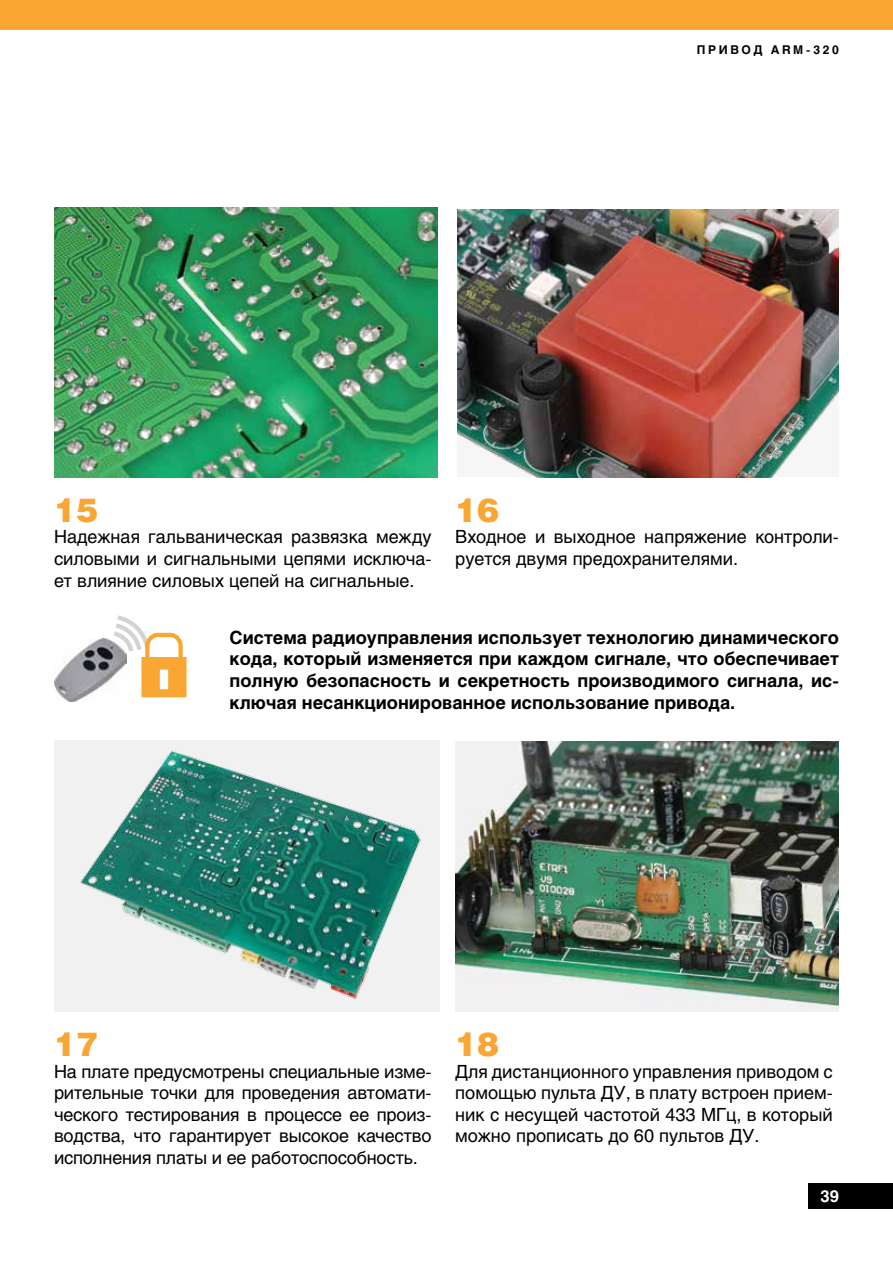
<style>
.page{position:relative;width:893px;height:1263px;background:#fff}
.page>*{position:absolute;margin:0;border:0;box-sizing:border-box;transform-origin:0 0}
.t1{font:900 33px "Helios";color:#faa634}
.t2{font:18px/21.6px "Helios";color:#000;text-align:justify}
.t3{font:700 18px/21.6px "Helios";color:#000;text-align:justify}
.t4{font:700 16.5px "Helios";color:#fff}
.t5{font:700 12px "Helios";letter-spacing:.22em;color:#000}
</style>
<div class="page">
<div style="left:808px;top:1183px;width:85px;height:26px;background:#000"></div>
<div style="left:0;top:0;width:893px;height:30px;background:#faa634"></div>
<img style="left:54px;top:207px;width:384px;height:270px">
<div style="left:54px;top:741px;width:385px;height:271px;background:#f1f1f2"></div>
<img style="left:80px;top:750px;width:341px;height:249px">
<img style="left:458px;top:209px;width:381px;height:268px">
<img style="left:455px;top:742px;width:384px;height:269px">
<img style="left:54px;top:638px;width:60px;height:63px">
<svg style="left:114px;top:615px;width:73px;height:82px"></svg>
<p class="t5" style="left:697px;top:43px;width:144px">Привод ARM-320</p>
<h1 class="t1" style="left:54px;top:489px;width:46px">15</h1>
<p class="t2" style="left:54px;top:526px;width:379px">Надежная гальваническая развязка между силовыми и сигнальными цепями исключа&shy;ет влияние силовых цепей на сигнальные.</p>
<h1 class="t1" style="left:455px;top:489px;width:46px">16</h1>
<p class="t2" style="left:455px;top:526px;width:385px">Входное и выходное напряжение контроли&shy;руется двумя предохранителями.</p>
<p class="t3" style="left:230px;top:627px;width:611px">Система радиоуправления использует технологию динамического кода, который изменяется при каждом сигнале, что обеспечивает полную безопасность и секретность производимого сигнала, ис&shy;ключая несанкционированное использование привода.</p>
<h1 class="t1" style="left:54px;top:1023px;width:46px">17</h1>
<p class="t2" style="left:54px;top:1060px;width:379px">На плате предусмотрены специальные изме&shy;рительные точки для проведения автомати&shy;ческого тестирования в процессе ее произ&shy;водства, что гарантирует высокое качество исполнения платы и ее работоспособность.</p>
<h1 class="t1" style="left:455px;top:1023px;width:46px">18</h1>
<p class="t2" style="left:455px;top:1060px;width:379px">Для дистанционного управления приводом с помощью пульта ДУ, в плату встроен прием&shy;ник с несущей частотой 433 МГц, в который можно прописать до 60 пультов ДУ.</p>
<p class="t4" style="left:820px;top:1187px;width:20px">39</p>
</div>
